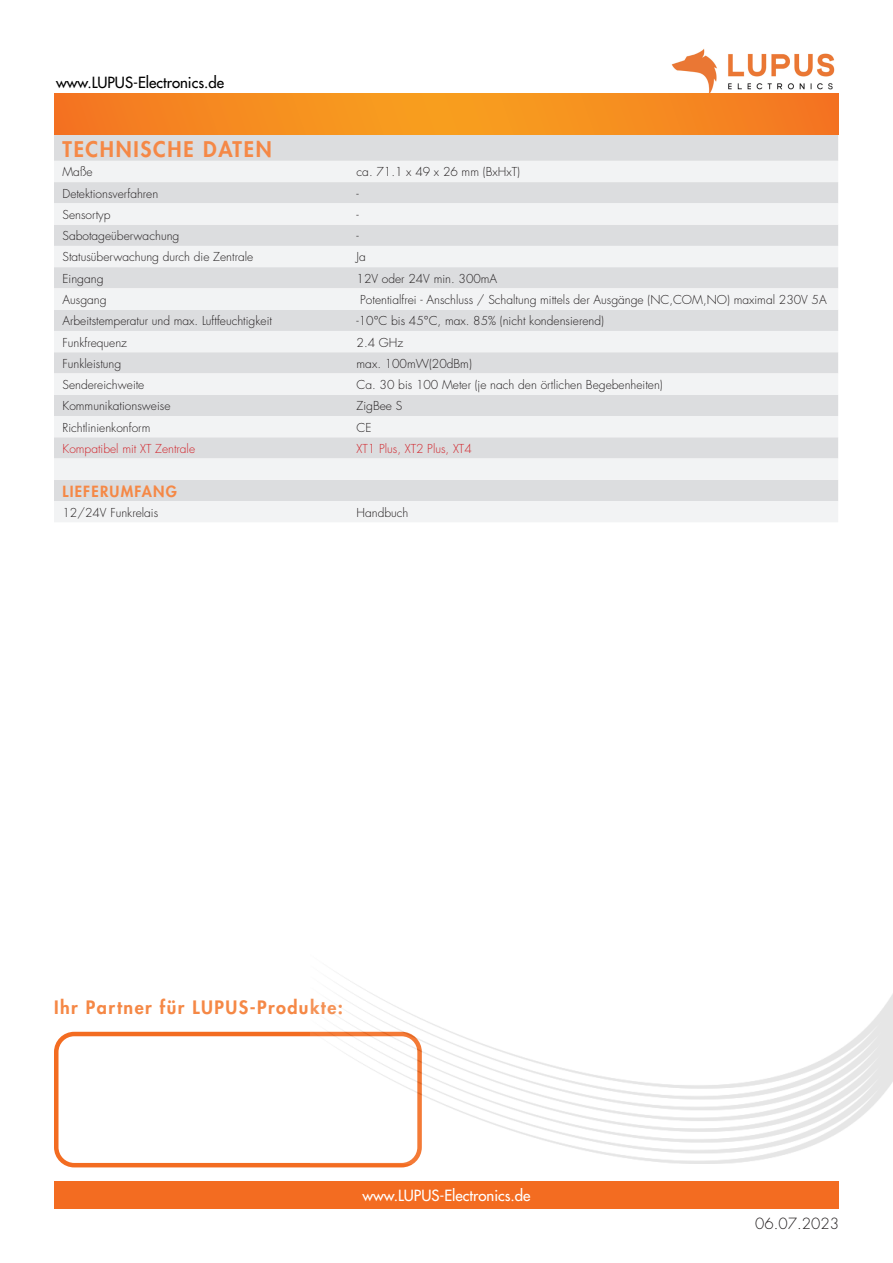
<style>
.page{position:relative;width:893px;height:1263px;background:#fff}
.page>*{position:absolute;margin:0;border:0;box-sizing:border-box;transform-origin:0 0}
._02-Rubrik_-_Überschrift{font:800 21px "Futura Std";letter-spacing:.08em;color:#f58846}
._02-Rubrik_-_Überschrift-2{font:800 18px "Futura Std";letter-spacing:.08em;color:#f58846}
.Fußnote{font:500 15px "Futura Std";color:#fff}
.Fußnote-2{font:500 15px "Futura Std";color:#000}
._02-Rubrik_-_Überschrift-3{font:800 15px "Futura Std";letter-spacing:.08em;color:#f58846}
.t1{font:300 15px "Futura Std";color:#231f20}
.Tabelle_-_Inhalt{font:300 12px "Futura Std";color:#231f20}
.Tabelle_-_Inhalt-2{font:300 12px "Futura Std";color:#d1232a}
</style>
<div class="page">
<img style="left:671px;top:49px;width:164px;height:44px">
<div style="left:54px;top:1032px;width:368px;height:135px;border:4px solid #f36c21;border-radius:18px"></div>
<img style="left:310px;top:973px;width:583px;height:191px">
<div style="left:54px;top:1181px;width:785px;height:28px;background:#f36c21"></div>
<svg style="left:54px;top:93px;width:785px;height:42px;background:#f58b20"></svg>
<div style="left:54px;top:135px;width:784px;height:26px;background:#dcdddf"></div>
<svg style="left:54px;top:161px;width:784px;height:361px;fill:#f2f3f4"></svg>
<p class="Fußnote-2" style="left:56px;top:73px;width:170px">www.LUPUS-Electronics.de</p>
<p class="_02-Rubrik_-_Überschrift" style="left:63px;top:136px;width:211px">TECHNISCHE DATEN</p>
<p class="Tabelle_-_Inhalt" style="left:63px;top:165px;width:32px">Maße</p>
<p class="Tabelle_-_Inhalt" style="left:357px;top:165px;width:165px">ca. 71.1 x 49 x 26 mm (BxHxT)</p>
<p class="Tabelle_-_Inhalt" style="left:63px;top:186px;width:97px">Detektionsverfahren</p>
<p class="Tabelle_-_Inhalt" style="left:357px;top:186px;width:4px">-</p>
<p class="Tabelle_-_Inhalt" style="left:63px;top:207px;width:49px">Sensortyp</p>
<p class="Tabelle_-_Inhalt" style="left:357px;top:207px;width:4px">-</p>
<p class="Tabelle_-_Inhalt" style="left:63px;top:229px;width:118px">Sabotageüberwachung</p>
<p class="Tabelle_-_Inhalt" style="left:357px;top:229px;width:4px">-</p>
<p class="Tabelle_-_Inhalt" style="left:63px;top:250px;width:192px">Statusüberwachung durch die Zentrale</p>
<p class="Tabelle_-_Inhalt" style="left:357px;top:250px;width:11px">Ja</p>
<p class="Tabelle_-_Inhalt" style="left:63px;top:271px;width:43px">Eingang</p>
<p class="Tabelle_-_Inhalt" style="left:357px;top:271px;width:142px">12V oder 24V min. 300mA</p>
<p class="Tabelle_-_Inhalt" style="left:63px;top:292px;width:46px">Ausgang</p>
<p class="Tabelle_-_Inhalt" style="left:360px;top:292px;width:468px">Potentialfrei - Anschluss / Schaltung mittels der Ausgänge (NC,COM,NO) maximal 230V 5A</p>
<p class="Tabelle_-_Inhalt" style="left:63px;top:314px;width:211px">Arbeitstemperatur und max. Luftfeuchtigkeit</p>
<p class="Tabelle_-_Inhalt" style="left:357px;top:314px;width:249px">-10°C bis 45°C, max. 85% (nicht kondensierend)</p>
<p class="Tabelle_-_Inhalt" style="left:63px;top:335px;width:66px">Funkfrequenz</p>
<p class="Tabelle_-_Inhalt" style="left:357px;top:335px;width:48px">2.4 GHz</p>
<p class="Tabelle_-_Inhalt" style="left:63px;top:356px;width:60px">Funkleistung</p>
<p class="Tabelle_-_Inhalt" style="left:357px;top:356px;width:117px">max. 100mW(20dBm)</p>
<p class="Tabelle_-_Inhalt" style="left:63px;top:377px;width:83px">Sendereichweite</p>
<p class="Tabelle_-_Inhalt" style="left:357px;top:377px;width:308px">Ca. 30 bis 100 Meter (je nach den örtlichen Begebenheiten)</p>
<p class="Tabelle_-_Inhalt" style="left:63px;top:399px;width:109px">Kommunikationsweise</p>
<p class="Tabelle_-_Inhalt" style="left:357px;top:399px;width:47px">ZigBee S</p>
<p class="Tabelle_-_Inhalt" style="left:63px;top:420px;width:89px">Richtlinienkonform</p>
<p class="Tabelle_-_Inhalt" style="left:357px;top:420px;width:16px">CE</p>
<p class="Tabelle_-_Inhalt-2" style="left:63px;top:441px;width:134px">Kompatibel mit XT Zentrale</p>
<p class="Tabelle_-_Inhalt-2" style="left:357px;top:441px;width:117px">XT1 Plus, XT2 Plus, XT4</p>
<p class="_02-Rubrik_-_Überschrift-3" style="left:63px;top:482px;width:116px">LIEFERUMFANG</p>
<p class="Tabelle_-_Inhalt" style="left:63px;top:505px;width:97px">12/24V Funkrelais</p>
<p class="Tabelle_-_Inhalt" style="left:357px;top:505px;width:53px">Handbuch</p>
<p class="_02-Rubrik_-_Überschrift-2" style="left:54px;top:996px;width:290px">Ihr Partner für LUPUS-Produkte:</p>
<p class="Fußnote" style="left:362px;top:1186px;width:170px">www.LUPUS-Electronics.de</p>
<p class="t1" style="left:755px;top:1214px;width:85px">06.07.2023</p>
</div>
